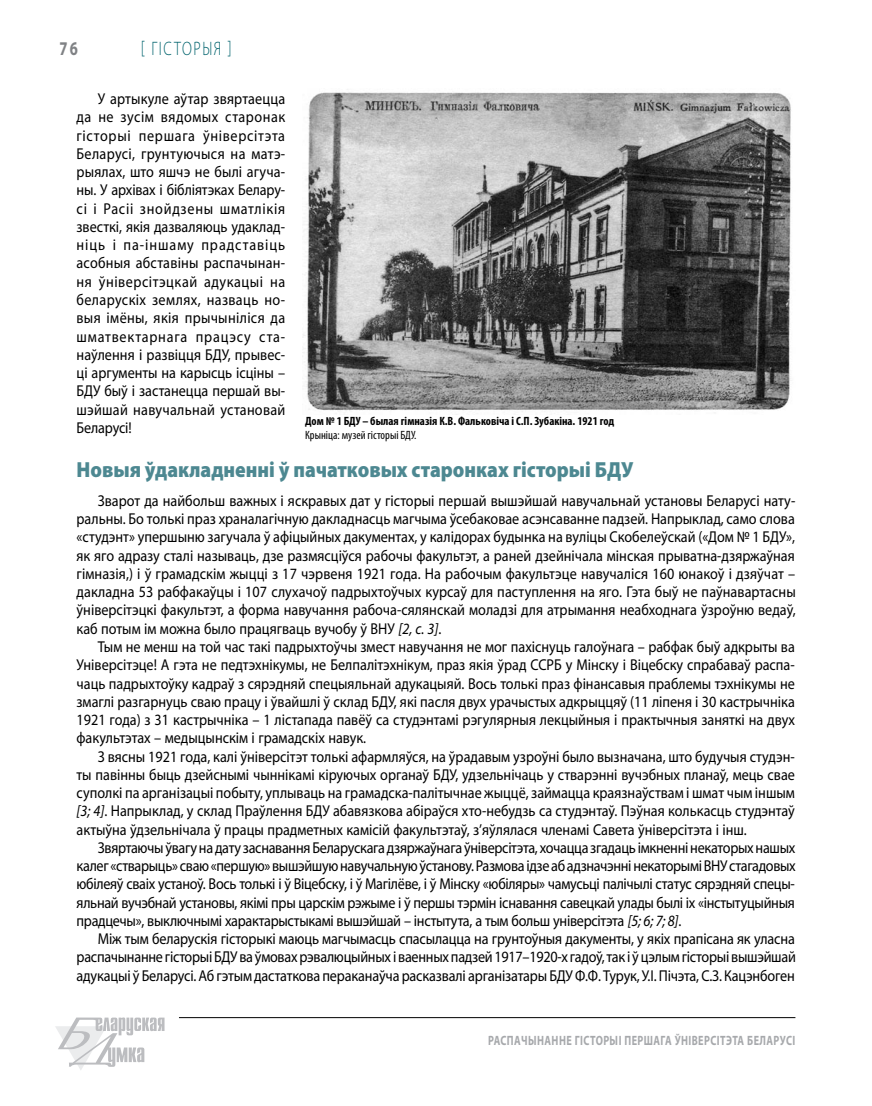
<style>
.page{position:relative;width:872px;height:1106px;background:#fff}
.page>*{position:absolute;margin:0;border:0;box-sizing:border-box;transform-origin:0 0}
.t1{font:900 21.9px "Myriad Pro";color:#4d8891;scale:.9 1}
.t2{font:300 19.5px "Myriad Pro";letter-spacing:.11em;color:#00636d;scale:.75 1}
.t3{font:700 19.5px "Myriad Pro";color:#808285;scale:.75 1}
.t4{font:15.75px/18.3px "Myriad Pro";color:#000;text-align:justify;scale:.9 1}
.t5{font:700 13.5px "Myriad Pro";letter-spacing:.04em;color:#a7a9ac;scale:.75 1}
.t6{font:700 condensed 12px "Myriad Pro";color:#000}
.t7{font:condensed 12px "Myriad Pro";color:#000}
.s1{font-style:italic}
</style>
<div class="page">
<hr style="left:179px;top:1017px;width:616px;height:1px;background:#000">
<svg style="left:55px;top:1017px;width:109px;height:53px"></svg>
<img style="left:302px;top:92px;width:489px;height:320px">
<p class="t3" style="left:60px;top:36px;width:26px">76</p>
<p class="t2" style="left:141px;top:38px;width:123px">[ Гісторыя ]</p>
<p class="t4" style="left:77px;top:89px;width:233px;text-indent:21px">У артыкуле аўтар звяртаецца да не зусім вядомых старонак гісторыі першага ўніверсітэта Беларусі, грунтуючыся на матэ&shy;рыялах, што яшчэ не былі агуча&shy;ны. У архівах і бібліятэках Белару&shy;сі і Расіі знойдзены шматлікія звесткі, якія дазваляюць удаклад&shy;ніць і па-іншаму прадставіць асобныя абставіны распачынан&shy;ня ўніверсітэцкай адукацыі на беларускіх землях, назваць но&shy;выя імёны, якія прычыніліся да шматвектарнага працэсу ста&shy;наўлення і развіцця БДУ, прывес&shy;ці аргументы на карысць ісціны – БДУ быў і застанецца першай вы&shy;шэйшай навучальнай установай Беларусі!</p>
<h1 class="t1" style="left:77px;top:457px;width:620px">Новыя ўдакладненні ў пачатковых старонках гісторыі БДУ</h1>
<p class="t4" style="left:77px;top:491px;width:800px;text-indent:21px">Зварот да найбольш важных і яскравых дат у гісторыі першай вышэйшай навучальнай установы Беларусі нату&shy;ральны. Бо толькі праз храналагічную дакладнасць магчыма ўсебаковае асэнсаванне падзей. Напрыклад, само слова «студэнт» упершыню загучала ў афіцыйных дакументах, у калідорах будынка на вуліцы Скобелеўскай («Дом № 1 БДУ», як яго адразу сталі называць, дзе размясціўся рабочы факультэт, а раней дзейнічала мінская прыватна-дзяржаўная гімназія,) і ў грамадскім жыцці з 17 чэрвеня 1921 года. На рабочым факультэце навучаліся 160 юнакоў і дзяўчат – дакладна 53 рабфакаўцы і 107 слухачоў падрыхтоўчых курсаў для паступлення на яго. Гэта быў не паўнавартасны ўніверсітэцкі факультэт, а форма навучання рабоча-сялянскай моладзі для атрымання неабходнага ўзроўню ведаў, каб потым ім можна было працягваць вучобу ў ВНУ <span class="s1">[2, с. 3]</span>.</p>
<p class="t4" style="left:77px;top:637px;width:799px;text-indent:21px">Тым не менш на той час такі падрыхтоўчы змест навучання не мог пахіснуць галоўнага – рабфак быў адкрыты ва Універсітэце! А гэта не педтэхнікумы, не Белпалітэхнікум, праз якія ўрад ССРБ у Мінску і Віцебску спрабаваў распа&shy;чаць падрыхтоўку кадраў з сярэдняй спецыяльнай адукацыяй. Вось толькі праз фінансавыя праблемы тэхнікумы не змаглі разгарнуць сваю працу і ўвайшлі ў склад БДУ, які пасля двух урачыстых адкрыццяў (11 ліпеня і 30 кастрычніка 1921 года) з 31 кастрычніка – 1 лістапада павёў са студэнтамі рэгулярныя лекцыйныя і практычныя заняткі на двух факультэтах – медыцынскім і грамадскіх навук.</p>
<p class="t4" style="left:77px;top:747px;width:799px;text-indent:21px">З вясны 1921 года, калі ўніверсітэт толькі афармляўся, на ўрадавым узроўні было вызначана, што будучыя студэн&shy;ты павінны быць дзейснымі чыннікамі кіруючых органаў БДУ, удзельнічаць у стварэнні вучэбных планаў, мець свае суполкі па арганізацыі побыту, уплываць на грамадска-палітычнае жыццё, займацца краязнаўствам і шмат чым іншым <span class="s1">[3; 4]</span>. Напрыклад, у склад Праўлення БДУ абавязкова абіраўся хто-небудзь са студэнтаў. Пэўная колькасць студэнтаў актыўна ўдзельнічала ў працы прадметных камісій факультэтаў, з’яўлялася членамі Савета ўніверсітэта і інш.</p>
<p class="t4" style="left:77px;top:838px;width:800px;text-indent:21px">Звяртаючы ўвагу на дату заснавання Беларускага дзяржаўнага ўніверсітэта, хочацца згадаць імкненні некаторых нашых калег «стварыць» сваю «першую» вышэйшую навучальную ўстанову. Размова ідзе аб адзначэнні некаторымі ВНУ стагадовых юбілеяў сваіх устаноў. Вось толькі і ў Віцебску, і ў Магілёве, і ў Мінску «юбіляры» чамусьці палічылі статус сярэдняй спецы&shy;яльнай вучэбнай установы, якімі пры царскім рэжыме і ў першы тэрмін існавання савецкай улады былі іх «інстытуцыйныя прадцечы», выключнымі характарыстыкамі вышэйшай – інстытута, а тым больш універсітэта <span class="s1">[5; 6; 7; 8]</span>.</p>
<p class="t4" style="left:77px;top:929px;width:800px;text-indent:21px">Між тым беларускія гісторыкі маюць магчымасць спасылацца на грунтоўныя дакументы, у якіх прапісана як уласна распачынанне гісторыі БДУ ва ўмовах рэвалюцыйных і ваенных падзей 1917–1920-х гадоў, так і ў цэлым гісторыі вышэйшай адукацыі ў Беларусі. Аб гэтым дастаткова пераканаўча расказвалі арганізатары БДУ Ф.Ф. Турук, У.І. Пічэта, С.З. Кацэнбоген</p>
<p class="t6" style="left:305px;top:414px;width:310px">Дом № 1 БДУ – былая гімназія К.В. Фальковіча і С.П. Зубакіна. 1921 год</p>
<p class="t7" style="left:305px;top:427px;width:113px">Крыніца: музей гісторыі БДУ.</p>
<p class="t5" style="left:488px;top:1031px;width:18px">Распа</p>
<p class="t5" style="left:521px;top:1031px;width:32px">чынанн</p>
<p class="t5" style="left:566px;top:1031px;width:27px">е гістор</p>
<p class="t5" style="left:609px;top:1031px;width:242px">ыі першага ўні версітэта Беларусі</p>
</div>
